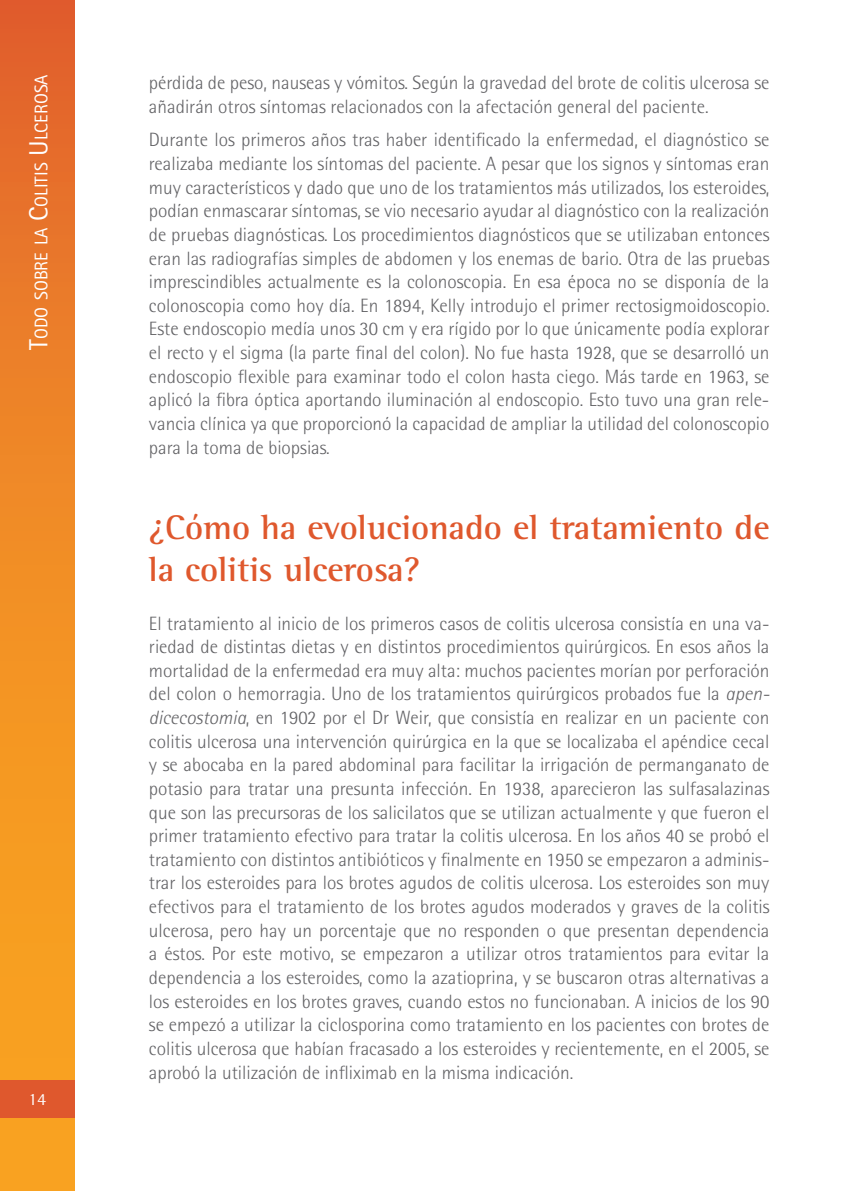
<style>
.page{position:relative;width:844px;height:1191px;background:#fff}
.page>*{position:absolute;margin:0;border:0;box-sizing:border-box;transform-origin:0 0}
.t1{font:700 35px/42px "Rotis Semi Serif";color:#df582d}
.t2{font:300 19.25px/23.6px "Rotis Semi Sans";color:#636366;text-align:justify}
.t3{font:18.38px "Rotis Sans Serif";color:#fff}
.t4{font:17.5px "Rotis Semi Serif";color:#fff}
.s1{font-size:26.25px}
.s2{font-style:italic}
</style>
<div class="page">
<div style="left:0;top:0;width:74px;height:1191px;background:linear-gradient(to bottom,#e3672d,#fdae1e)"></div>
<div style="left:0;top:1080px;width:74px;height:37px;background:#df582d"></div>
<p class="t3" style="left:30px;top:350px;width:277px;rotate:-90deg"><span class="s1">T</span>odo sobre la <span class="s1">C</span>olitis <span class="s1">U</span>lcerosa</p>
<p class="t2" style="left:149px;top:71px;width:622px">pérdida de peso, nauseas y vómitos. Según la gravedad del brote de colitis ulcerosa se añadirán otros síntomas relacionados con la afectación general del paciente.</p>
<p class="t2" style="left:149px;top:128px;width:622px">Durante los primeros años tras haber identificado la enfermedad, el diagnóstico se realizaba mediante los síntomas del paciente. A pesar que los signos y síntomas eran muy característicos y dado que uno de los tratamientos más utilizados, los esteroides, podían enmascarar síntomas, se vio necesario ayudar al diagnóstico con la realización de pruebas diagnósticas. Los procedimientos diagnósticos que se utilizaban entonces eran las radiografías simples de abdomen y los enemas de bario. Otra de las pruebas imprescindibles actualmente es la colonoscopia. En esa época no se disponía de la colonoscopia como hoy día. En 1894, Kelly introdujo el primer rectosigmoidoscopio.<br>Este endoscopio medía unos 30 cm y era rígido por lo que únicamente podía explorar el recto y el sigma (la parte final del colon). No fue hasta 1928, que se desarrolló un endoscopio flexible para examinar todo el colon hasta ciego. Más tarde en 1963, se aplicó la fibra óptica aportando iluminación al endoscopio. Esto tuvo una gran rele&shy;vancia clínica ya que proporcionó la capacidad de ampliar la utilidad del colonoscopio para la toma de biopsias.</p>
<p class="t4" style="left:28px;top:1089px;width:20px">14</p>
<h1 class="t1" style="left:149px;top:506px;width:622px">¿Cómo ha evolucionado el tratamiento de la colitis ulcerosa?</h1>
<p class="t2" style="left:149px;top:611px;width:622px">El tratamiento al inicio de los primeros casos de colitis ulcerosa consistía en una va&shy;riedad de distintas dietas y en distintos procedimientos quirúrgicos. En esos años la mortalidad de la enfermedad era muy alta: muchos pacientes morían por perforación del colon o hemorragia. Uno de los tratamientos quirúrgicos probados fue la <span class="s2">apen&shy;dicecostomia</span>, en 1902 por el Dr Weir, que consistía en realizar en un paciente con colitis ulcerosa una intervención quirúrgica en la que se localizaba el apéndice cecal y se abocaba en la pared abdominal para facilitar la irrigación de permanganato de potasio para tratar una presunta infección. En 1938, aparecieron las sulfasalazinas que son las precursoras de los salicilatos que se utilizan actualmente y que fueron el primer tratamiento efectivo para tratar la colitis ulcerosa. En los años 40 se probó el tratamiento con distintos antibióticos y finalmente en 1950 se empezaron a adminis&shy;trar los esteroides para los brotes agudos de colitis ulcerosa. Los esteroides son muy efectivos para el tratamiento de los brotes agudos moderados y graves de la colitis ulcerosa, pero hay un porcentaje que no responden o que presentan dependencia a éstos. Por este motivo, se empezaron a utilizar otros tratamientos para evitar la dependencia a los esteroides, como la azatioprina, y se buscaron otras alternativas a los esteroides en los brotes graves, cuando estos no funcionaban. A inicios de los 90 se empezó a utilizar la ciclosporina como tratamiento en los pacientes con brotes de colitis ulcerosa que habían fracasado a los esteroides y recientemente, en el 2005, se aprobó la utilización de infliximab en la misma indicación.</p>
</div>
